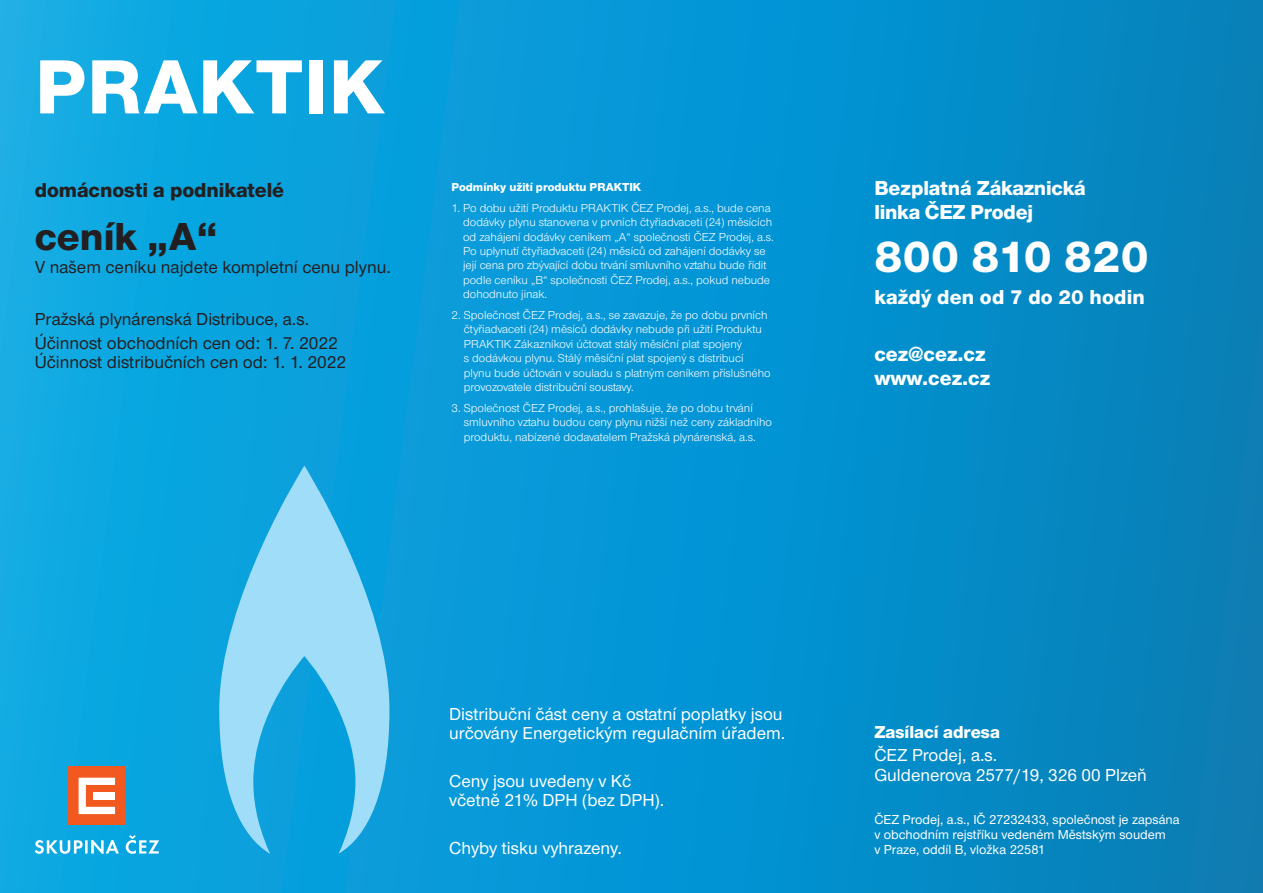
<style>
.page{position:relative;width:1263px;height:893px;background:#fff}
.page>*{position:absolute;margin:0;border:0;box-sizing:border-box;transform-origin:0 0}
.t1{font:800 79.5px "Nimbus CEZOT";letter-spacing:.015em;color:#fff}
.t2{font:800 46.5px "Nimbus CEZOT";letter-spacing:.01em;color:#fff}
.t3{font:800 40.5px "Nimbus CEZOT";color:#231f20}
.t4{font:800 21px/24px "Nimbus CEZOT";color:#fff}
.t5{font:800 21px "Nimbus CEZOT";color:#231f20}
.t6{font:500 18px/19.5px "Nimbus CEZOT";color:#fff}
.t7{font:500 18px/23.7px "Nimbus CEZOT";color:#231f20}
.t8{font:800 18px "Nimbus CEZOT";color:#fff}
.t9{font:500 13.5px/15px "Nimbus CEZOT";color:#fff}
.t10{font:12px/14.4px "Nimbus CEZOT";color:#fff}
.t11{font:800 12px "Nimbus CEZOT";color:#fff}
</style>
<div class="page">
<div style="left:0;top:0;width:1263px;height:893px;background:linear-gradient(to right,#0cace9,#0380bc)"></div>
<svg style="left:219px;top:466px;width:170px;height:388px;background:#51bde9"></svg>
<div style="left:67px;top:766px;width:59px;height:59px;background:#f15921"></div>
<svg style="left:79px;top:778px;width:36px;height:36px"></svg>
<div style="left:93px;top:792px;width:22px;height:7px;background:#fff"></div>
<svg style="left:35px;top:835px;width:124px;height:19px"></svg>
<h1 class="t1" style="left:35px;top:41px;width:350px">PRAKTIK</h1>
<h3 class="t5" style="left:35px;top:177px;width:251px">domácnosti a podnikatelé</h3>
<h3 class="t3" style="left:35px;top:213px;width:184px">ceník „A“</h3>
<h3 class="t7" style="left:35px;top:256px;width:358px">V našem ceníku najdete kompletní cenu plynu.</h3>
<h3 class="t7" style="left:35px;top:307px;width:304px">Pražská plynárenská Distribuce, a.s.<br>Účinnost obchodních cen od: 1. 7. 2022</h3>
<h3 class="t7" style="left:35px;top:350px;width:313px">Účinnost distribučních cen od: 1. 1. 2022</h3>
<p class="t11" style="left:452px;top:180px;width:191px">Podmínky užití produktu PRAKTIK</p>
<p class="t10" style="left:463px;top:201px;width:312px;text-indent:-12px">1. Po dobu užití Produktu PRAKTIK ČEZ Prodej, a.s., bude cena dodávky plynu stanovena v prvních čtyřiadvaceti (24) měsících od zahájení dodávky ceníkem „A“ společnosti ČEZ Prodej, a.s.<br>Po uplynutí čtyřiadvaceti (24) měsíců od zahájení dodávky se její cena pro zbývající dobu trvání smluvního vztahu bude řídit podle ceníku „B“ společnosti ČEZ Prodej, a.s., pokud nebude dohodnuto jinak.</p>
<p class="t10" style="left:464px;top:308px;width:308px;text-indent:-12px">2. Společnost ČEZ Prodej, a.s., se zavazuje, že po dobu prvních čtyřiadvaceti (24) měsíců dodávky nebude při užití Produktu PRAKTIK Zákazníkovi účtovat stálý měsíční plat spojený<br>s dodávkou plynu. Stálý měsíční plat spojený s distribucí plynu bude účtován v souladu s platným ceníkem příslušného provozovatele distribuční soustavy.</p>
<p class="t10" style="left:464px;top:401px;width:310px;text-indent:-12px">3. Společnost ČEZ Prodej, a.s., prohlašuje, že po dobu trvání smluvního vztahu budou ceny plynu nižší než ceny základního produktu, nabízené dodavatelem Pražská plynárenská, a.s.</p>
<h3 class="t4" style="left:874px;top:177px;width:213px">Bezplatná Zákaznická linka ČEZ Prodej</h3>
<h2 class="t2" style="left:874px;top:229px;width:276px">800 810 820</h2>
<h3 class="t4" style="left:874px;top:285px;width:272px">každý den od 7 do 20 hodin</h3>
<h3 class="t4" style="left:874px;top:342px;width:117px">cez@cez.cz www.cez.cz</h3>
<h3 class="t6" style="left:449px;top:704px;width:337px">Distribuční část ceny a ostatní poplatky jsou určovány Energetickým regulačním úřadem.</h3>
<h3 class="t6" style="left:449px;top:771px;width:217px">Ceny jsou uvedeny v Kč včetně 21% DPH (bez DPH).</h3>
<h3 class="t6" style="left:449px;top:838px;width:174px">Chyby tisku vyhrazeny.</h3>
<h3 class="t8" style="left:874px;top:721px;width:127px">Zasílací adresa</h3>
<h3 class="t6" style="left:874px;top:746px;width:274px">ČEZ Prodej, a.s.<br>Guldenerova 2577/19, 326 00 Plzeň</h3>
<p class="t9" style="left:874px;top:812px;width:307px">ČEZ Prodej, a.s., IČ 27232433, společnost je zapsána v obchodním rejstříku vedeném Městským soudem<br>v Praze, oddíl B, vložka 22581</p>
</div>
